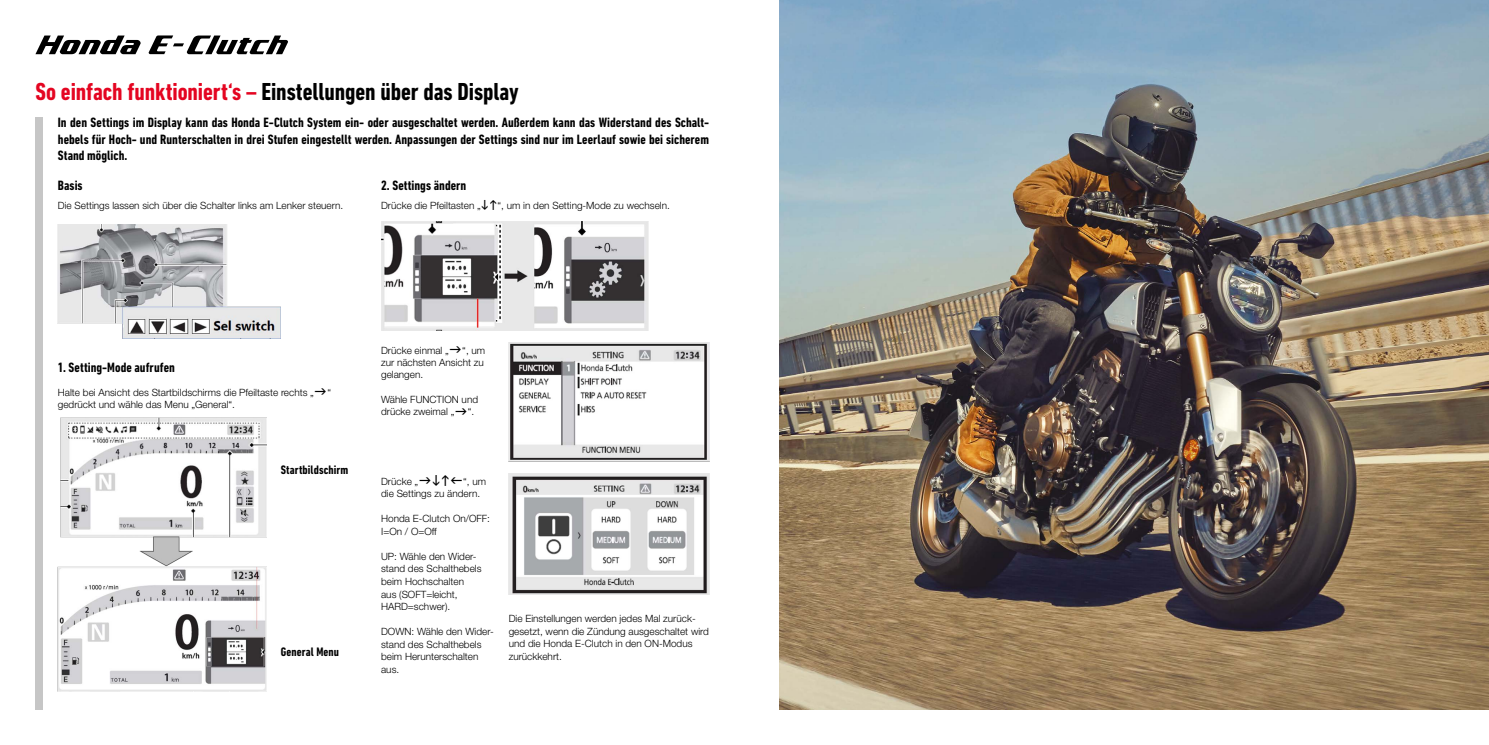
<style>
.page{position:relative;width:1489px;height:745px;background:#fff}
.page>*{position:absolute;margin:0;border:0;box-sizing:border-box;transform-origin:0 0}
.t1{font:700 condensed 25px "DIN Next LT Pro";letter-spacing:-.005em;color:#000}
.t2{font:700 condensed 13.75px/16.5px "DIN Next LT Pro";color:#000;text-align:justify}
.t3{font:700 condensed 12.5px "DIN Next LT Pro";letter-spacing:.005em;color:#000}
.t4{font:300 10px/12.5px "Helvetica Neue LT Std";color:#000}
.s1{color:#e40521}
</style>
<div class="page">
<svg style="left:35px;top:35px;width:106px;height:19px"></svg>
<svg style="left:148px;top:35px;width:140px;height:19px"></svg>
<div style="left:35px;top:117px;width:8px;height:592px;background:#c6c6c6"></div>
<img style="left:58px;top:224px;width:223px;height:114px">
<img style="left:57px;top:417px;width:209px;height:274px">
<img style="left:381px;top:222px;width:267px;height:108px">
<img style="left:508px;top:342px;width:201px;height:119px">
<img style="left:508px;top:473px;width:201px;height:120px">
<img style="left:780px;top:0;width:708px;height:709px">
<h1 class="t1" style="left:35px;top:78px;width:485px"><span class="s1">So einfach funktioniert‘s –</span> Einstellungen über das Display</h1>
<p class="t2" style="left:58px;top:114px;width:652px">In den Settings im Display kann das Honda E-Clutch System ein- oder ausgeschaltet werden. Außerdem kann das Widerstand des Schalt&shy;hebels für Hoch- und Runterschalten in drei Stufen eingestellt werden. Anpassungen der Settings sind nur im Leerlauf sowie bei sicherem Stand möglich.</p>
<h2 class="t2" style="left:58px;top:177px;width:26px">Basis</h2>
<p class="t4" style="left:58px;top:199px;width:287px">Die Settings lassen sich über die Schalter links am Lenker steuern.</p>
<h2 class="t2" style="left:381px;top:177px;width:87px">2. Settings ändern</h2>
<p class="t4" style="left:381px;top:198px;width:101px">Drücke die Pfeiltasten „</p>
<p class="t4" style="left:497px;top:198px;width:174px">“, um in den Setting-Mode zu wechseln.</p>
<h2 class="t2" style="left:58px;top:359px;width:119px">1. Setting-Mode aufrufen</h2>
<p class="t4" style="left:58px;top:385px;width:257px">Halte bei Ansicht des Startbildschirms die Pfeiltaste rechts „</p>
<p class="t4" style="left:327px;top:385px;width:5px">“</p>
<p class="t4" style="left:58px;top:397px;width:179px">gedrückt und wähle das Menu „General“.</p>
<p class="t3" style="left:281px;top:462px;width:69px">Startbildschirm</p>
<p class="t3" style="left:281px;top:644px;width:60px">General Menu</p>
<p class="t4" style="left:381px;top:344px;width:106px;line-height:12px;text-indent:81px">“, um zur nächsten Ansicht zu gelangen.</p>
<p class="t4" style="left:381px;top:392px;width:98px">Wähle FUNCTION und drücke zweimal „</p>
<p class="t4" style="left:381px;top:344px;width:69px">Drücke einmal „</p>
<p class="t4" style="left:468px;top:405px;width:8px">“.</p>
<p class="t4" style="left:381px;top:474px;width:106px;text-indent:82px">“, um die Settings zu ändern.</p>
<p class="t4" style="left:381px;top:512px;width:110px">Honda E-Clutch On/OFF:<br>I=On / O=Off</p>
<p class="t4" style="left:381px;top:549px;width:102px">UP: Wähle den Wider&shy;stand des Schalthebels beim Hochschalten aus (SOFT=leicht,<br>HARD=schwer).</p>
<p class="t4" style="left:381px;top:624px;width:114px">DOWN: Wähle den Wider&shy;stand des Schalthebels beim Herunterschalten aus.</p>
<p class="t4" style="left:381px;top:474px;width:39px">Drücke „</p>
<p class="t4" style="left:508px;top:612px;width:202px">Die Einstellungen werden jedes Mal zurück&shy;gesetzt, wenn die Zündung ausgeschaltet wird und die Honda E-Clutch in den ON-Modus zurückkehrt.</p>
</div>
